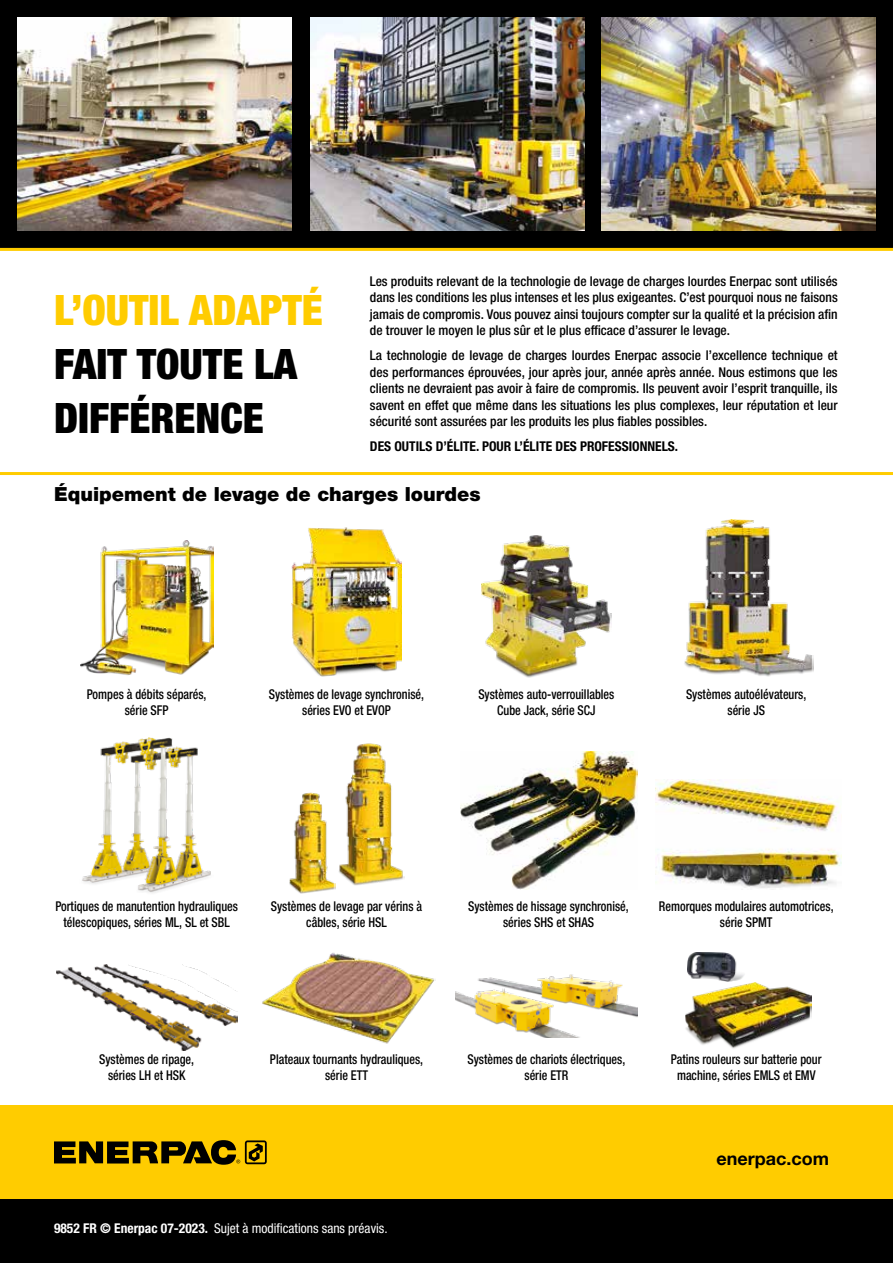
<style>
.page{position:relative;width:893px;height:1263px;background:#fff}
.page>*{position:absolute;margin:0;border:0;box-sizing:border-box;transform-origin:0 0}
.t1{font:900 condensed 42px/54px "Helvetica Neue LTW1 G";color:#000}
.t2{font:900 condensed 42px "Helvetica Neue LTW1 G";color:#fc0}
.t3{font:900 19.5px "Helvetica Neue LTW1 G";color:#000}
.t4{font:700 18px "Helvetica Neue LTW1 G";color:#000}
.t5{font:500 condensed 13.5px/16.5px "Helvetica Neue LTW1 G";color:#000;text-align:justify}
.t6{font:500 condensed 13.5px/16.2px "Helvetica Neue LTW1 G";color:#000;text-align:center;scale:.9 1}
.t7{font:condensed 13.5px "Helvetica Neue LTW1 G";color:#fff}
.t8{font:700 condensed 13.5px "Helvetica Neue LTW1 G";color:#000}
.s1{font-weight:700}
</style>
<div class="page">
<div style="left:0;top:0;width:893px;height:249px;background:#000"></div>
<hr style="left:0;top:248px;width:893px;height:3px;background:#fc0">
<img style="left:601px;top:17px;width:275px;height:214px">
<img style="left:17px;top:17px;width:275px;height:214px">
<img style="left:310px;top:17px;width:274px;height:214px">
<div style="left:0;top:1106px;width:893px;height:102px;background:#fc0"></div>
<svg style="left:54px;top:1140px;width:213px;height:25px"></svg>
<div style="left:0;top:1199px;width:893px;height:64px;background:#000"></div>
<hr style="left:0;top:472px;width:893px;height:3px;background:#fc0">
<img style="left:339px;top:743px;width:66px;height:142px">
<img style="left:289px;top:792px;width:46px;height:101px">
<img style="left:82px;top:737px;width:129px;height:156px">
<img style="left:80px;top:541px;width:133px;height:134px">
<img style="left:482px;top:536px;width:129px;height:141px">
<img style="left:460px;top:752px;width:177px;height:138px">
<img style="left:655px;top:780px;width:186px;height:108px">
<img style="left:684px;top:519px;width:129px;height:157px">
<img style="left:56px;top:964px;width:181px;height:86px">
<img style="left:262px;top:952px;width:174px;height:92px">
<img style="left:456px;top:974px;width:181px;height:63px">
<img style="left:291px;top:527px;width:111px;height:150px">
<img style="left:687px;top:953px;width:57px;height:29px">
<img style="left:685px;top:983px;width:127px;height:66px">
<h1 class="t2" style="left:54px;top:285px;width:270px">L’OUTIL ADAPTÉ</h1>
<h1 class="t1" style="left:54px;top:337px;width:245px">FAIT TOUTE LA<br>DIFFÉRENCE</h1>
<p class="t5" style="left:370px;top:273px;width:469px">Les produits relevant de la technologie de levage de charges lourdes Enerpac sont utilisés dans les conditions les plus intenses et les plus exigeantes. C’est pourquoi nous ne faisons jamais de compromis. Vous pouvez ainsi toujours compter sur la qualité et la précision afin de trouver le moyen le plus sûr et le plus efficace d’assurer le levage.</p>
<p class="t5" style="left:370px;top:347px;width:469px">La technologie de levage de charges lourdes Enerpac associe l’excellence technique et des performances éprouvées, jour après jour, année après année. Nous estimons que les clients ne devraient pas avoir à faire de compromis. Ils peuvent avoir l’esprit tranquille, ils savent en effet que même dans les situations les plus complexes, leur réputation et leur sécurité sont assurées par les produits les plus fiables possibles.</p>
<p class="t8" style="left:370px;top:438px;width:310px">DES OUTILS D’ÉLITE. POUR L’ÉLITE DES PROFESSIONNELS.</p>
<h2 class="t3" style="left:54px;top:482px;width:428px">Équipement de levage de charges lourdes</h2>
<p class="t6" style="left:269px;top:686px;width:174px">Systèmes de levage synchronisé, séries EVO et EVOP</p>
<p class="t6" style="left:87px;top:686px;width:134px">Pompes à débits séparés, série SFP</p>
<p class="t6" style="left:478px;top:686px;width:152px">Systèmes auto-verrouillables<br>Cube Jack, série SCJ</p>
<p class="t6" style="left:686px;top:686px;width:135px">Systèmes autoélévateurs, série JS</p>
<p class="t6" style="left:55px;top:898px;width:205px">Portiques de manutention hydrauliques télescopiques, séries ML, SL et SBL</p>
<p class="t6" style="left:271px;top:898px;width:170px">Systèmes de levage par vérins à câbles, série HSL</p>
<p class="t6" style="left:468px;top:898px;width:180px">Systèmes de hissage synchronisé, séries SHS et SHAS</p>
<p class="t6" style="left:659px;top:898px;width:196px">Remorques modulaires automotrices, série SPMT</p>
<p class="t6" style="left:99px;top:1051px;width:107px">Systèmes de ripage, séries LH et HSK</p>
<p class="t6" style="left:270px;top:1051px;width:172px">Plateaux tournants hydrauliques, série ETT</p>
<p class="t6" style="left:468px;top:1051px;width:177px">Systèmes de chariots électriques, série ETR</p>
<p class="t7" style="left:54px;top:1220px;width:335px"><span class="s1">9852 FR © Enerpac 07-2023.</span> Sujet à modifications sans préavis.</p>
<p class="t6" style="left:671px;top:1051px;width:169px">Patins rouleurs sur batterie pour machine, séries EMLS et EMV</p>
<h3 class="t4" style="left:716px;top:1147px;width:114px">enerpac.com</h3>
</div>
